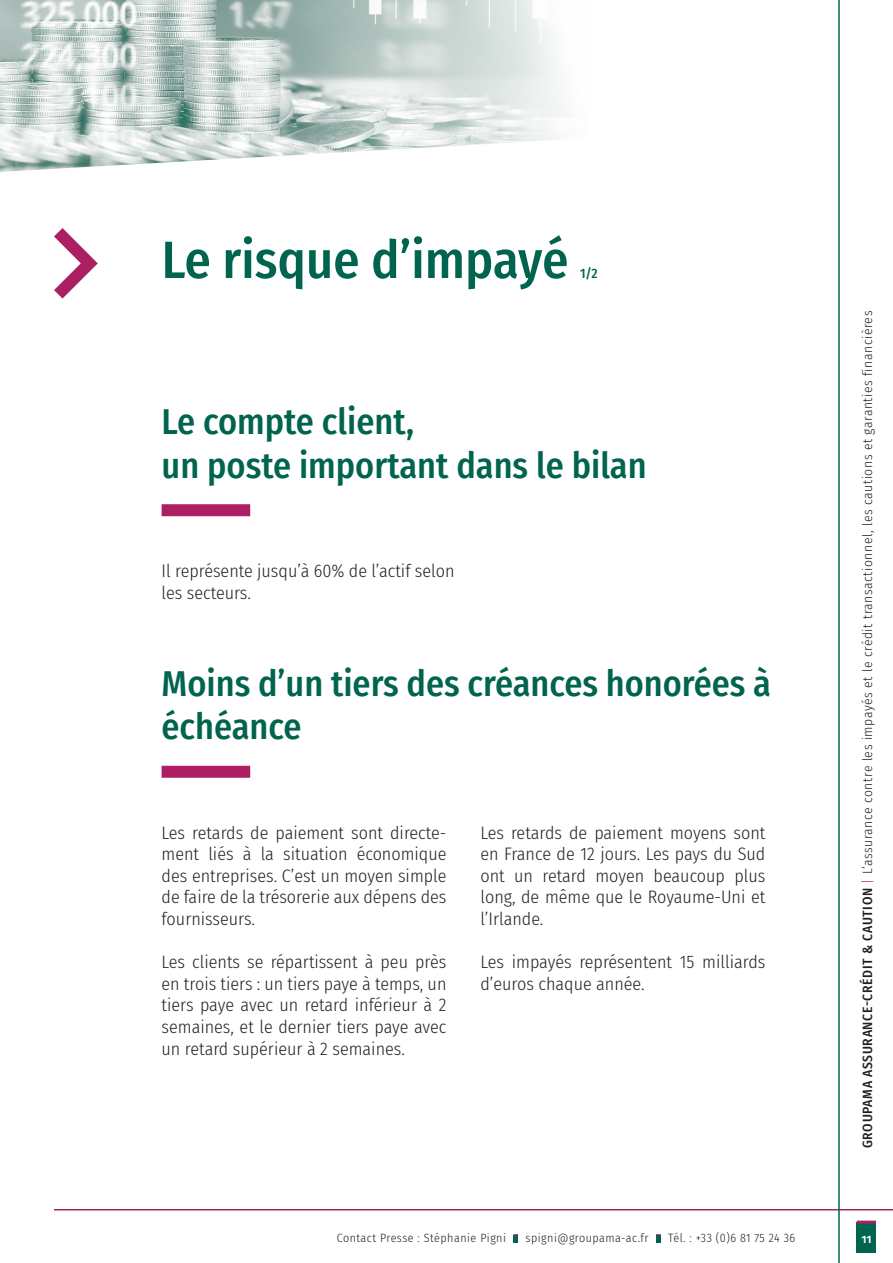
<style>
.page{position:relative;width:893px;height:1263px;background:#fff}
.page>*{position:absolute;margin:0;border:0;box-sizing:border-box;transform-origin:0 0}
.Titre_section{font:500 52.5px "Fira Sans Condensed";color:#00644e}
.Titre{font:500 36px/43.2px "Fira Sans Condensed";color:#00644e}
.Paragraphe_2_lignes{font:300 18px/21.6px "Fira Sans Condensed";color:#231f20;text-align:justify}
.t1{font:300 13.5px "Fira Sans Condensed";letter-spacing:.04em;color:#231f20}
.Titre_section-2{font:500 13.5px "Fira Sans Condensed";color:#00644e}
.t2{font:500 12.75px "Fira Sans Condensed";color:#fff}
.t3{font:300 12px "Fira Sans Condensed";letter-spacing:.04em;color:#231f20}
.s1{font-weight:500}
.s2{color:#ac1f62}
</style>
<div class="page">
<div style="left:857px;top:1222px;width:19px;height:31px;background:#00644e"></div>
<hr style="left:857px;top:1220px;width:19px;height:3px;background:#ac1f62">
<hr style="left:54px;top:1209px;width:839px;height:1px;background:#ac1f62">
<hr style="left:838px;top:0;width:2px;height:1263px;background:#00644e">
<svg style="left:513px;top:1234px;width:5px;height:8px"></svg>
<svg style="left:656px;top:1234px;width:5px;height:8px"></svg>
<svg style="left:54px;top:228px;width:44px;height:71px"></svg>
<img style="left:0;top:0;width:565px;height:172px">
<div style="left:162px;top:504px;width:88px;height:12px;background:#ac1f62"></div>
<div style="left:162px;top:766px;width:88px;height:12px;background:#ac1f62"></div>
<p class="Titre_section" style="left:162px;top:218px;width:408px">Le risque d’impayé</p>
<p class="Titre_section-2" style="left:580px;top:262px;width:19px">1/2</p>
<p class="Titre" style="left:162px;top:398px;width:486px">Le compte client,<br>un poste important dans le bilan</p>
<p class="Paragraphe_2_lignes" style="left:162px;top:560px;width:294px">Il représente jusqu’à 60% de l’actif selon les secteurs.</p>
<p class="Titre" style="left:162px;top:660px;width:611px">Moins d’un tiers des créances honorées à échéance</p>
<p class="Paragraphe_2_lignes" style="left:162px;top:821px;width:286px">Les retards de paiement sont directe&shy;ment liés à la situation économique des entreprises. C’est un moyen simple de faire de la trésorerie aux dépens des fournisseurs.</p>
<p class="Paragraphe_2_lignes" style="left:162px;top:951px;width:286px">Les clients se répartissent à peu près en trois tiers : un tiers paye à temps, un tiers paye avec un retard inférieur à 2 semaines, et le dernier tiers paye avec un retard supérieur à 2 semaines.</p>
<p class="Paragraphe_2_lignes" style="left:480px;top:821px;width:286px">Les retards de paiement moyens sont en France de 12 jours. Les pays du Sud ont un retard moyen beaucoup plus long, de même que le Royaume-Uni et l’Irlande.</p>
<p class="Paragraphe_2_lignes" style="left:480px;top:951px;width:286px">Les impayés représentent 15 milliards d’euros chaque année.</p>
<p class="t1" style="left:858px;top:1148px;width:839px;rotate:-90deg"><span class="s1">GROUPAMA ASSURANCE-CRÉDIT &amp; CAUTION</span> <span class="s2">|</span> L’assurance contre les impayés et le crédit transactionnel, les cautions et garanties financières</p>
<p class="t3" style="left:337px;top:1230px;width:171px">Contact Presse : Stéphanie Pigni</p>
<p class="t3" style="left:526px;top:1230px;width:124px">spigni@groupama-ac.fr</p>
<p class="t3" style="left:668px;top:1230px;width:128px">Tél. : +33 (0)6 81 75 24 36</p>
<p class="t2" style="left:861px;top:1229px;width:12px">11</p>
</div>
